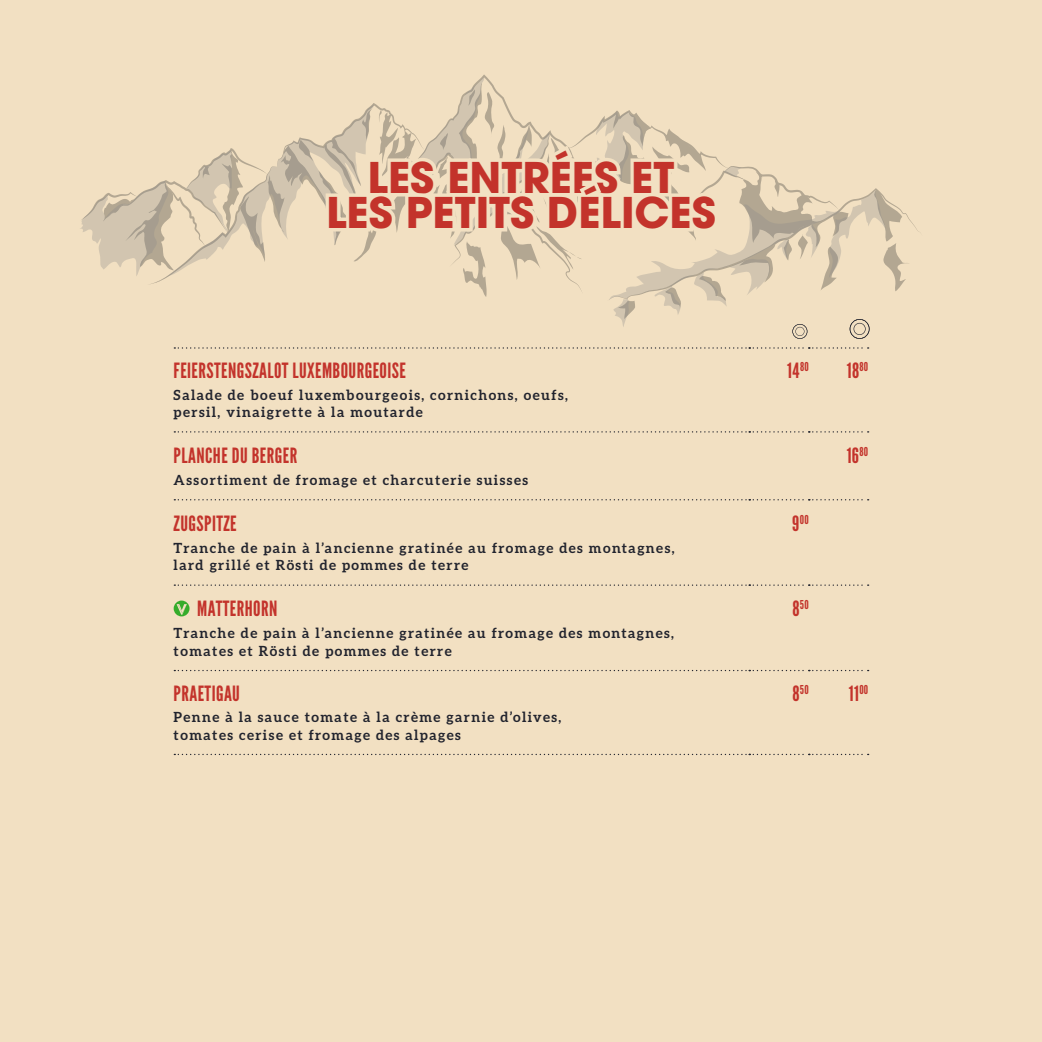
<style>
.page{position:relative;width:1042px;height:1042px;background:#f2e0c2}
.page>*{position:absolute;margin:0;border:0;box-sizing:border-box;transform-origin:0 0}
.t1{font:700 42px/35px "Avant Garde LT";color:#c3332b;text-align:center}
.t2{font:21px "League Gothic";letter-spacing:.02em;color:#c3332b}
.t3{font:700 14px/17.5px "Aleo";letter-spacing:.1em;color:#22242e}
.t4{font:12.25px "League Gothic";color:#c3332b}
.s1{font-size:21px}
</style>
<div class="page">
<svg style="left:174px;top:754px;width:694px;height:1px"></svg>
<svg style="left:174px;top:347px;width:694px;height:2px"></svg>
<svg style="left:174px;top:431px;width:694px;height:1px"></svg>
<svg style="left:174px;top:499px;width:694px;height:1px"></svg>
<svg style="left:174px;top:584px;width:694px;height:2px"></svg>
<svg style="left:174px;top:670px;width:694px;height:1px"></svg>
<svg style="left:174px;top:600px;width:15px;height:16px"></svg>
<svg style="left:79px;top:77px;width:844px;height:262px;background:#ead9bc"></svg>
<h1 class="t1" style="left:326px;top:160px;width:391px">LES ENTRÉES ET<br>LES PETITS DÉLICES</h1>
<h2 class="t2" style="left:174px;top:358px;width:234px">FEIERSTENGSZALOT LUXEMBOURGEOISE</h2>
<h2 class="t2" style="left:787px;top:358px;width:23px">14<sup>80</sup></h2>
<h2 class="t2" style="left:847px;top:358px;width:23px">18<sup>80</sup></h2>
<p class="t3" style="left:174px;top:385px;width:396px">Salade de boeuf luxembourgeois, cornichons, oeufs, persil, vinaigrette à la moutarde</p>
<h2 class="t2" style="left:174px;top:443px;width:125px">PLANCHE DU BERGER</h2>
<h2 class="t2" style="left:846px;top:443px;width:23px">16<sup>80</sup></h2>
<p class="t3" style="left:174px;top:471px;width:356px">Assortiment de fromage et charcuterie suisses</p>
<h2 class="t2" style="left:174px;top:511px;width:65px">ZUGSPITZE</h2>
<p class="t4" style="left:792px;top:512px;width:18px"><span class="s1">9</span>00</p>
<p class="t3" style="left:174px;top:539px;width:502px">Tranche de pain à l’ancienne gratinée au fromage des montagnes, lard grillé et Rösti de pommes de terre</p>
<h2 class="t2" style="left:197px;top:596px;width:82px">MATTERHORN</h2>
<p class="t4" style="left:792px;top:597px;width:18px"><span class="s1">8</span>50</p>
<p class="t3" style="left:174px;top:624px;width:502px">Tranche de pain à l’ancienne gratinée au fromage des montagnes, tomates et Rösti de pommes de terre</p>
<h2 class="t2" style="left:174px;top:681px;width:68px">PRAETIGAU</h2>
<p class="t4" style="left:792px;top:682px;width:18px"><span class="s1">8</span>50</p>
<h2 class="t2" style="left:849px;top:681px;width:21px">11<sup>00</sup></h2>
<p class="t3" style="left:174px;top:708px;width:389px">Penne à la sauce tomate à la crème garnie d’olives, tomates cerise et fromage des alpages</p>
</div>
